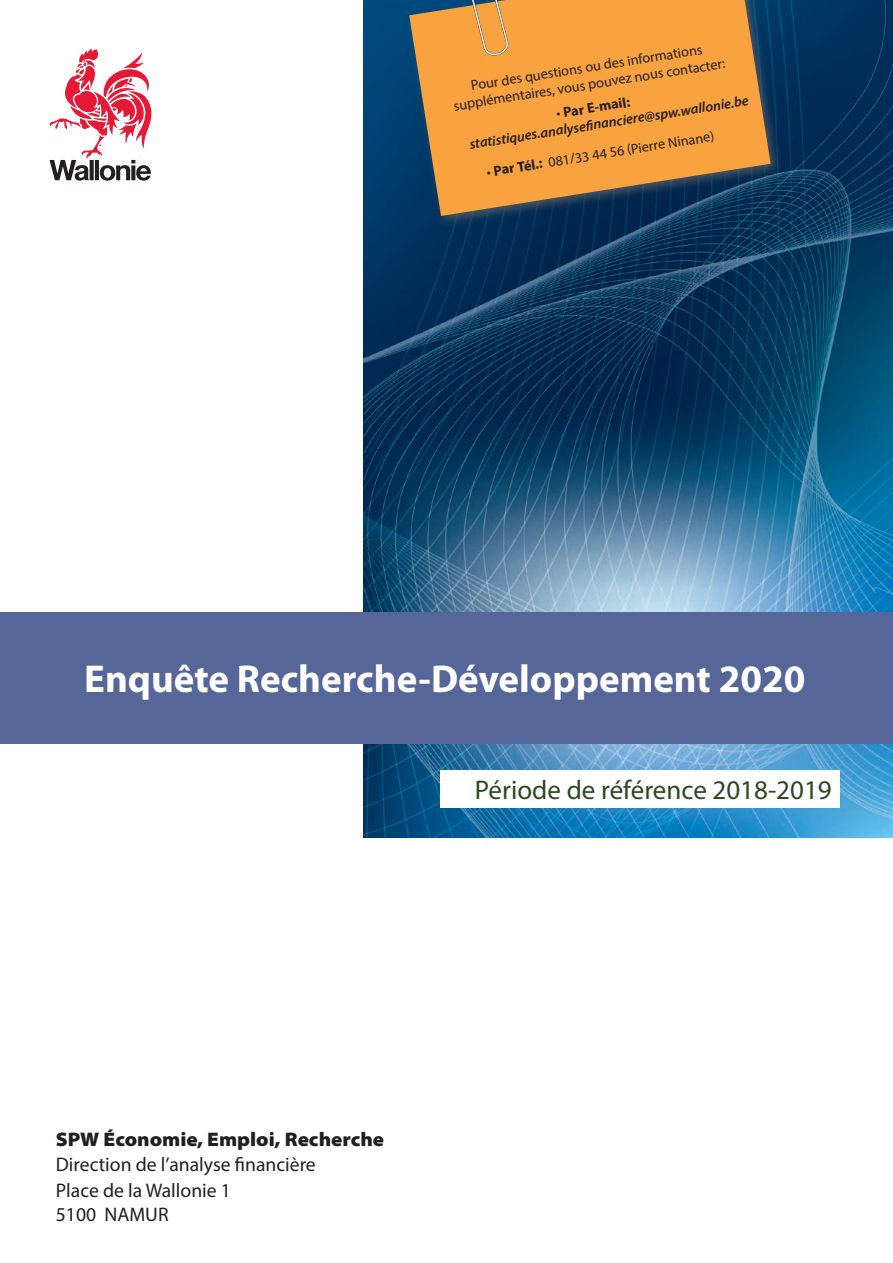
<style>
.page{position:relative;width:893px;height:1263px;background:#fff}
.page>*{position:absolute;margin:0;border:0;box-sizing:border-box;transform-origin:0 0}
.t1{font:700 39px "Myriad Pro";color:#fff}
.t2{font:27px "Myriad Pro";color:#2c481f}
.t3{font:19.65px/25.8px "Myriad Pro";color:#231f20}
.t4{font:900 semi-expanded 19.65px "Myriad Pro";color:#231f20}
.t5{font:14.25px/17.1px "Myriad Pro";color:#231f20;text-align:center}
.t6{font:italic 600 14.25px/17.1px "Myriad Pro";color:#231f20}
.s1{font-weight:400;font-style:normal}
.s2{font-weight:700;font-style:normal}
.s3{font-weight:700}
</style>
<div class="page">
<img style="left:364px;top:0;width:529px;height:838px">
<div style="left:405px;top:0;width:379px;height:229px;background:#636366;opacity:.75"></div>
<svg style="left:409px;top:0;width:362px;height:216px;background:#cb8d46"></svg>
<svg style="left:467px;top:0;width:43px;height:63px;background:#e79f4e"></svg>
<svg style="left:50px;top:49px;width:101px;height:132px"></svg>
<hr style="left:0;top:612px;width:1px;height:131px;background:#566699">
<div style="left:1px;top:612px;width:892px;height:131px;background:#566699"></div>
<div style="left:440px;top:770px;width:400px;height:38px;background:#fff"></div>
<p class="t5" style="left:450px;top:80px;width:276px;rotate:-9deg">Pour des questions ou des informations supplémentaires, vous pouvez nous contacter:</p>
<p class="t6" style="left:466px;top:119px;width:284px;text-indent:90px;rotate:-9deg"><span class="s1">•</span> <span class="s2">Par E-mail: </span>statistiques.analysefi nanciere@spw.wallonie.be</p>
<p class="t5" style="left:485px;top:163px;width:232px;rotate:-9deg">• <span class="s3">Par Tél.:</span> 081/33 44 56 (Pierre Ninane)</p>
<h1 class="t1" style="left:84px;top:654px;width:723px">Enquête Recherche-Développement 2020</h1>
<h2 class="t2" style="left:475px;top:773px;width:358px">Période de référence 2018-2019</h2>
<h3 class="t4" style="left:56px;top:1128px;width:330px">SPW Économie, Emploi, Recherche</h3>
<h3 class="t3" style="left:56px;top:1151px;width:261px">Direction de l’analyse financière<br>Place de la Wallonie 1</h3>
<h3 class="t3" style="left:56px;top:1201px;width:114px">5100 NAMUR</h3>
</div>
